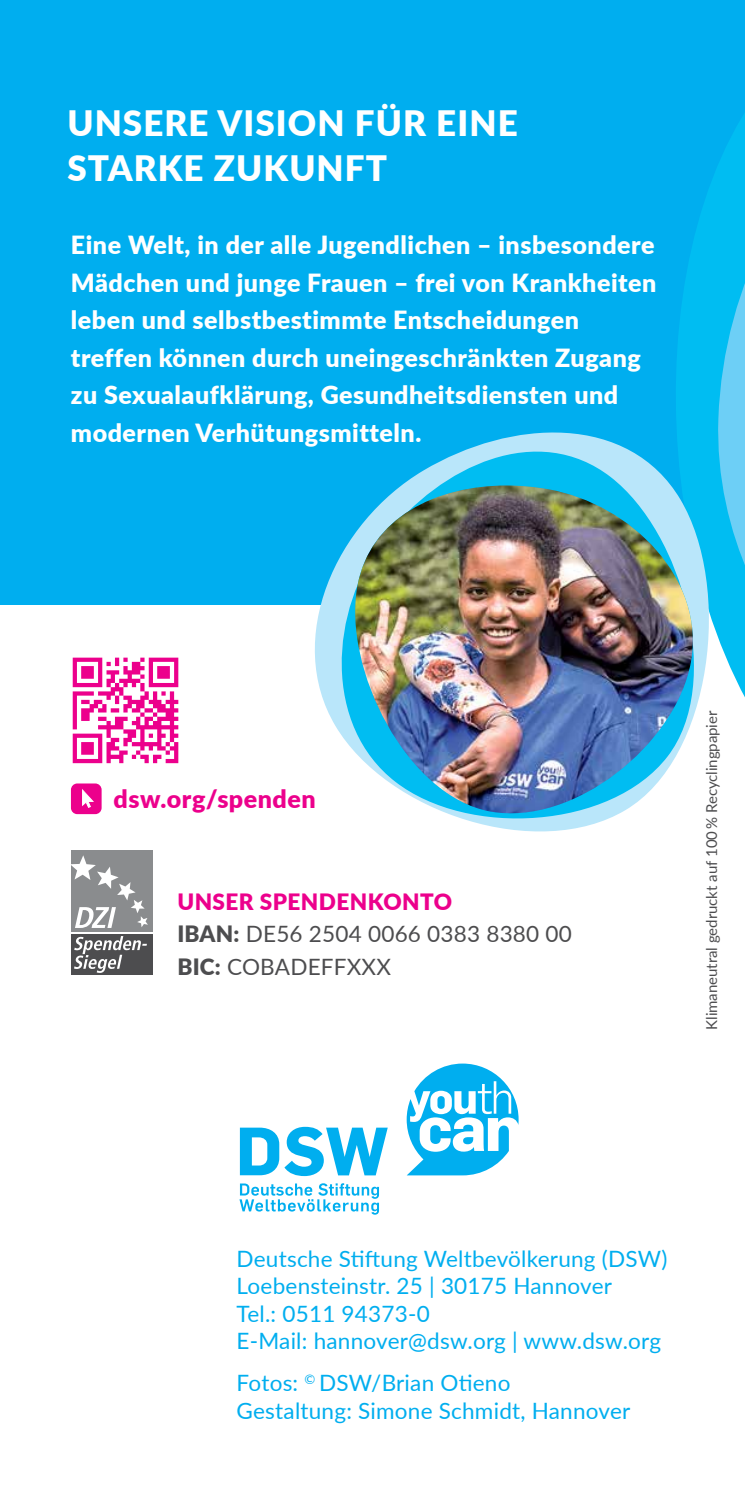
<style>
.page{position:relative;width:745px;height:1489px;background:#fff}
.page>*{position:absolute;margin:0;border:0;box-sizing:border-box;transform-origin:0 0}
.t1{font:900 35px "Lato";letter-spacing:.03em;color:#fff}
.t2{font:900 25px/37.5px "Lato";letter-spacing:.02em;color:#fff}
.t3{font:900 25px "Lato";letter-spacing:.02em;color:#ec008c}
.t4{font:22.5px/27.5px "Lato";letter-spacing:.01em;color:#00aeef}
.t5{font:22.5px "Lato";letter-spacing:.01em;color:#4d4d4f}
.t6{font:900 22.5px "Lato";letter-spacing:.02em;color:#ec008c}
.Fließ{font:15px "Lato";letter-spacing:-.005em;color:#4d4d4f}
.s1{font-weight:900}
</style>
<div class="page">
<hr style="left:744px;top:0;width:1px;height:1488px;background:#00aeef">
<svg style="left:240px;top:1126px;width:147px;height:49px"></svg>
<svg style="left:239px;top:1183px;width:140px;height:31px"></svg>
<svg style="left:406px;top:1063px;width:112px;height:112px"></svg>
<div style="left:0;top:0;width:744px;height:604px;background:#00aeef"></div>
<div style="left:71px;top:783px;width:30px;height:31px;background:#ec008c;border-radius:6px"></div>
<svg style="left:82px;top:789px;width:12px;height:19px"></svg>
<svg style="left:73px;top:657px;width:105px;height:106px"></svg>
<div style="left:71px;top:850px;width:81px;height:82px;background:#8a8c8e"></div>
<div style="left:71px;top:934px;width:81px;height:40px;background:#4d4d4f"></div>
<svg style="left:74px;top:936px;width:73px;height:36px"></svg>
<svg style="left:71px;top:855px;width:77px;height:72px"></svg>
<svg style="left:676px;top:179px;width:37px;height:233px;fill:#00bdf2"></svg>
<svg style="left:713px;top:115px;width:31px;height:581px"></svg>
<svg style="left:283px;top:412px;width:448px;height:287px"></svg>
<svg style="left:323px;top:421px;width:400px;height:411px"></svg>
<svg style="left:342px;top:474px;width:363px;height:352px"></svg>
<img style="left:352px;top:485px;width:343px;height:331px">
<p class="t1" style="left:67px;top:97px;width:451px">UNSERE VISION FÜR EINE</p>
<p class="t1" style="left:67px;top:142px;width:321px">STARKE ZUKUNFT</p>
<p class="t2" style="left:71px;top:225px;width:586px">Eine Welt, in der alle Jugendlichen – insbesondere Mädchen und junge Frauen – frei von Krankheiten leben und selbstbestimmte Entscheidungen treffen können durch uneingeschränkten Zugang zu Sexualaufklärung, Gesundheitsdiensten und</p>
<p class="t2" style="left:71px;top:413px;width:351px">modernen Verhütungsmitteln.</p>
<p class="t3" style="left:113px;top:780px;width:204px">dsw.org/spenden</p>
<p class="t6" style="left:177px;top:884px;width:276px">UNSER SPENDENKONTO</p>
<p class="t5" style="left:177px;top:917px;width:396px"><span class="s1">IBAN:</span> DE56 2504 0066 0383 8380 00</p>
<p class="t5" style="left:177px;top:950px;width:215px"><span class="s1">BIC:</span> COBADEFFXXX</p>
<p class="Fließ" style="left:700px;top:1029px;width:320px;rotate:-90deg">Klimaneutral gedruckt auf 100 % Recyclingpapier</p>
<p class="t4" style="left:236px;top:1243px;width:432px">Deutsche Stiftung Weltbevölkerung (DSW)</p>
<p class="t4" style="left:236px;top:1271px;width:425px">Loebensteinstr. 25 | 30175 Hannover<br>Tel.: 0511 94373-0<br>E-Mail: hannover@dsw.org | www.dsw.org</p>
<p class="t4" style="left:236px;top:1367px;width:275px">Fotos: <sup>©</sup> DSW/Brian Otieno</p>
<p class="t4" style="left:236px;top:1395px;width:395px">Gestaltung: Simone Schmidt, Hannover</p>
</div>
